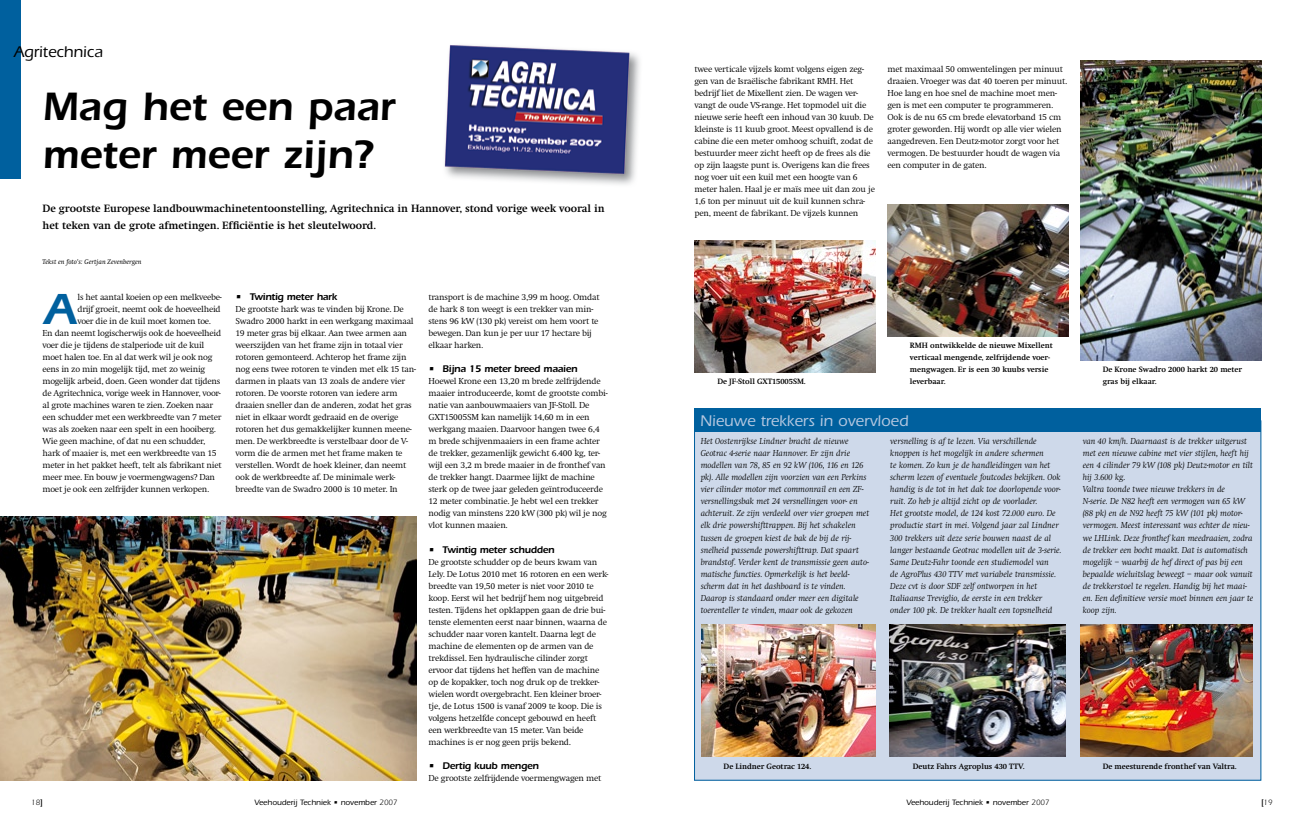
<style>
.page{position:relative;width:1304px;height:837px;background:#fff}
.page>*{position:absolute;margin:0;border:0;box-sizing:border-box;transform-origin:0 0}
.t1{font:600 45px "Itc Eras";color:#00609e}
.t2{font:600 41px/48px "Itc Eras";color:#000}
.t3{font:500 16px "Itc Eras";color:#b4c7e0}
.t4{font:500 16px "Itc Eras";color:#000}
.t5{font:700 11px/17px "Swift";color:#000}
.t6{font:600 10px "Itc Eras";letter-spacing:-.025em;color:#000}
.t7{font:300 9px/12px "Swift";letter-spacing:-.025em;color:#000}
.t8{font:italic 300 9px/12px "Swift";color:#000}
.t9{font:700 8px/12px "Swift";color:#000}
.t10{font:500 8px "Itc Eras";color:#000}
.t11{font:8px "Itc Eras";color:#000}
.t12{font:italic 7px "Swift";color:#000}
.s1{font-family:"Swift";font-weight:800}
.s2{font-weight:400}
</style>
<div class="page">
<div style="left:0;top:0;width:21px;height:179px;background:#00609e"></div>
<img style="left:444px;top:45px;width:196px;height:140px">
<div style="left:694px;top:420px;width:567px;height:359px;background:#ced9ea"></div>
<div style="left:694px;top:408px;width:567px;height:23px;background:#00609e"></div>
<img style="left:701px;top:624px;width:175px;height:132px">
<img style="left:890px;top:624px;width:176px;height:132px">
<img style="left:1080px;top:624px;width:173px;height:132px">
<img style="left:0;top:516px;width:417px;height:264px">
<img style="left:1080px;top:60px;width:181px;height:300px">
<img style="left:694px;top:240px;width:182px;height:132px">
<img style="left:887px;top:204px;width:182px;height:132px">
<h3 class="t4" style="left:14px;top:42px;width:90px">Agritechnica</h3>
<h2 class="t2" style="left:43px;top:82px;width:355px">Mag het een paar meter meer zijn?</h2>
<p class="t5" style="left:43px;top:200px;width:564px">De grootste Europese landbouwmachinetentoonstelling, Agritechnica in Hannover, stond vorige week vooral in het teken van de grote afmetingen. Efficiëntie is het sleutelwoord.</p>
<p class="t12" style="left:43px;top:258px;width:101px">Tekst en foto’s: Gertjan Zevenbergen</p>
<h1 class="t1" style="left:45px;top:283px;width:33px">A</h1>
<p class="t6" style="left:235px;top:291px;width:103px">• Twintig meter hark</p>
<p class="t7" style="left:235px;top:303px;width:182px">De grootste hark was te vinden bij Krone. De Swadro 2000 harkt in een werkgang maximaal 19 meter gras bij elkaar. Aan twee armen aan weerszijden van het frame zijn in totaal vier rotoren gemonteerd. Achterop het frame zijn nog eens twee rotoren te vinden met elk 15 tan&shy;darmen in plaats van 13 zoals de andere vier rotoren. De voorste rotoren van iedere arm draaien sneller dan de anderen, zodat het gras niet in elkaar wordt gedraaid en de overige rotoren het dus gemakkelijker kunnen meene&shy;men. De werkbreedte is verstelbaar door de V&shy;vorm die de armen met het frame maken te verstellen. Wordt de hoek kleiner, dan neemt ook de werkbreedte af. De minimale werk&shy;breedte van de Swadro 2000 is 10 meter. In</p>
<p class="t7" style="left:78px;top:291px;width:146px">ls het aantal koeien op een melkveebe-</p>
<p class="t7" style="left:78px;top:303px;width:145px">drijf groeit, neemt ook de hoeveelheid</p>
<p class="t7" style="left:78px;top:315px;width:135px">voer die in de kuil moet komen toe.</p>
<p class="t7" style="left:43px;top:327px;width:180px">En dan neemt logischerwijs ook de hoeveelheid</p>
<p class="t7" style="left:43px;top:339px;width:163px">voer die je tijdens de stalperiode uit de kuil</p>
<p class="t7" style="left:43px;top:351px;width:172px">moet halen toe. En al dat werk wil je ook nog</p>
<p class="t7" style="left:43px;top:363px;width:164px">eens in zo min mogelijk tijd, met zo weinig</p>
<p class="t7" style="left:43px;top:375px;width:179px">mogelijk arbeid, doen. Geen wonder dat tijdens</p>
<p class="t7" style="left:43px;top:387px;width:180px">de Agritechnica, vorige week in Hannover, voor-</p>
<p class="t7" style="left:43px;top:399px;width:172px">al grote machines waren te zien. Zoeken naar</p>
<p class="t7" style="left:43px;top:411px;width:180px">een schudder met een werkbreedte van 7 meter</p>
<p class="t7" style="left:43px;top:423px;width:175px">was als zoeken naar een spelt in een hooiberg.</p>
<p class="t7" style="left:43px;top:435px;width:165px">Wie geen machine, of dat nu een schudder,</p>
<p class="t7" style="left:43px;top:447px;width:176px">hark of maaier is, met een werkbreedte van 15</p>
<p class="t7" style="left:43px;top:459px;width:181px">meter in het pakket heeft, telt als fabrikant niet</p>
<p class="t7" style="left:43px;top:471px;width:174px">meer mee. En bouw je voermengwagens? Dan</p>
<p class="t7" style="left:43px;top:483px;width:168px">moet je ook een zelfrijder kunnen verkopen.</p>
<p class="t7" style="left:428px;top:291px;width:173px">transport is de machine 3,99 m hoog. Omdat de hark 8 ton weegt is een trekker van min&shy;stens 96 kW (130 pk) vereist om hem voort te bewegen. Dan kun je per uur 17 hectare bij elkaar harken.</p>
<p class="t6" style="left:428px;top:363px;width:150px">• Bijna 15 meter breed maaien</p>
<p class="t7" style="left:428px;top:375px;width:181px">Hoewel Krone een 13,20 m brede zelfrijdende maaier introduceerde, komt de grootste combi&shy;natie van aanbouwmaaiers van JF-Stoll. De GXT15005SM kan namelijk 14,60 m in een werkgang maaien. Daarvoor hangen twee 6,4 m brede schijvenmaaiers in een frame achter de trekker, gezamenlijk gewicht 6.400 kg, ter&shy;wijl een 3,2 m brede maaier in de fronthef van de trekker hangt. Daarmee lijkt de machine sterk op de twee jaar geleden geïntroduceerde 12 meter combinatie. Je hebt wel een trekker nodig van minstens 220 kW (300 pk) wil je nog vlot kunnen maaien.</p>
<p class="t6" style="left:428px;top:543px;width:128px">• Twintig meter schudden</p>
<p class="t7" style="left:428px;top:555px;width:181px">De grootste schudder op de beurs kwam van Lely. De Lotus 2010 met 16 rotoren en een werk&shy;breedte van 19,50 meter is niet voor 2010 te koop. Eerst wil het bedrijf hem nog uitgebreid testen. Tijdens het opklappen gaan de drie bui&shy;tenste elementen eerst naar binnen, waarna de schudder naar voren kantelt. Daarna legt de machine de elementen op de armen van de trekdissel. Een hydraulische cilinder zorgt ervoor dat tijdens het heffen van de machine op de kopakker, toch nog druk op de trekker&shy;wielen wordt overgebracht. Een kleiner broer&shy;tje, de Lotus 1500 is vanaf 2009 te koop. Die is volgens hetzelfde concept gebouwd en heeft een werkbreedte van 15 meter. Van beide machines is er nog geen prijs bekend.</p>
<p class="t6" style="left:428px;top:759px;width:112px">• Dertig kuub mengen</p>
<p class="t7" style="left:428px;top:771px;width:174px">De grootste zelfrijdende voermengwagen met</p>
<p class="t11" style="left:31px;top:797px;width:13px">18<span class="s1">]</span></p>
<p class="t10" style="left:254px;top:797px;width:145px">Veehouderij Techniek • november <span class="s2">2007</span></p>
<p class="t7" style="left:694px;top:63px;width:182px">twee verticale vijzels komt volgens eigen zeg&shy;gen van de Israëlische fabrikant RMH. Het bedrijf liet de Mixellent zien. De wagen ver&shy;vangt de oude VS-range. Het topmodel uit die nieuwe serie heeft een inhoud van 30 kuub. De kleinste is 11 kuub groot. Meest opvallend is de cabine die een meter omhoog schuift, zodat de bestuurder meer zicht heeft op de frees als die op zijn laagste punt is. Overigens kan die frees nog voer uit een kuil met een hoogte van 6 meter halen. Haal je er maïs mee uit dan zou je 1,6 ton per minuut uit de kuil kunnen schra&shy;pen, meent de fabrikant. De vijzels kunnen</p>
<p class="t7" style="left:887px;top:63px;width:181px">met maximaal 50 omwentelingen per minuut draaien. Vroeger was dat 40 toeren per minuut.<br>Hoe lang en hoe snel de machine moet men&shy;gen is met een computer te programmeren.<br>Ook is de nu 65 cm brede elevatorband 15 cm groter geworden. Hij wordt op alle vier wielen aangedreven. Een Deutz-motor zorgt voor het vermogen. De bestuurder houdt de wagen via een computer in de gaten.</p>
<p class="t9" style="left:910px;top:340px;width:144px">RMH ontwikkelde de nieuwe Mixellent verticaal mengende, zelfrijdende voer&shy;mengwagen. Er is een 30 kuubs versie leverbaar.</p>
<p class="t9" style="left:1103px;top:364px;width:141px">De Krone Swadro 2000 harkt 20 meter</p>
<p class="t9" style="left:717px;top:376px;width:90px">De JF-Stoll GXT15005SM.</p>
<p class="t9" style="left:1103px;top:376px;width:55px">gras bij elkaar.</p>
<h3 class="t3" style="left:700px;top:412px;width:210px">Nieuwe trekkers in overvloed</h3>
<p class="t8" style="left:701px;top:435px;width:170px">Het Oostenrijkse Lindner bracht de nieuwe Geotrac 4-serie naar Hannover. Er zijn drie modellen van 78, 85 en 92 kW (106, 116 en 126 pk). Alle modellen zijn voorzien van een Perkins vier cilinder motor met commonrail en een ZF&shy;versnellingsbak met 24 versnellingen voor- en achteruit. Ze zijn verdeeld over vier groepen met elk drie powershifttrappen. Bij het schakelen tussen de groepen kiest de bak de bij de rij&shy;snelheid passende powershifttrap. Dat spaart brandstof. Verder kent de transmissie geen auto&shy;matische functies. Opmerkelijk is het beeld&shy;scherm dat in het dashboard is te vinden.<br>Daarop is standaard onder meer een digitale toerenteller te vinden, maar ook de gekozen</p>
<p class="t8" style="left:890px;top:435px;width:173px">versnelling is af te lezen. Via verschillende knoppen is het mogelijk in andere schermen<br>te komen. Zo kun je de handleidingen van het scherm lezen of eventuele foutcodes bekijken. Ook handig is de tot in het dak toe doorlopende voor&shy;ruit. Zo heb je altijd zicht op de voorlader.<br>Het grootste model, de 124 kost 72.000 euro. De productie start in mei. Volgend jaar zal Lindner 300 trekkers uit deze serie bouwen naast de al langer bestaande Geotrac modellen uit de 3-serie.<br>Same Deutz-Fahr toonde een studiemodel van<br>de AgroPlus 430 TTV met variabele transmissie.<br>Deze cvt is door SDF zelf ontworpen in het Italiaanse Treviglio, de eerste in een trekker onder 100 pk. De trekker haalt een topsnelheid</p>
<p class="t8" style="left:1083px;top:435px;width:172px">van 40 km/h. Daarnaast is de trekker uitgerust met een nieuwe cabine met vier stijlen, heeft hij een 4 cilinder 79 kW (108 pk) Deutz-motor en tilt hij 3.600 kg.<br>Valtra toonde twee nieuwe trekkers in de<br>N-serie. De N82 heeft een vermogen van 65 kW (88 pk) en de N92 heeft 75 kW (101 pk) motor&shy;vermogen. Meest interessant was echter de nieu&shy;we LHLink. Deze fronthef kan meedraaien, zodra de trekker een bocht maakt. Dat is automatisch mogelijk – waarbij de hef direct of pas bij een bepaalde wieluitslag beweegt – maar ook vanuit de trekkerstoel te regelen. Handig bij het maai&shy;en. Een definitieve versie moet binnen een jaar te koop zijn.</p>
<p class="t9" style="left:724px;top:760px;width:89px">De Lindner Geotrac 124.</p>
<p class="t9" style="left:913px;top:760px;width:113px">Deutz Fahrs Agroplus 430 TTV.</p>
<p class="t9" style="left:1103px;top:760px;width:135px">De meesturende fronthef van Valtra.</p>
<p class="t10" style="left:906px;top:797px;width:145px">Veehouderij Techniek • november <span class="s2">2007</span></p>
<p class="t11" style="left:1261px;top:797px;width:13px"><span class="s1">[</span>19</p>
</div>
